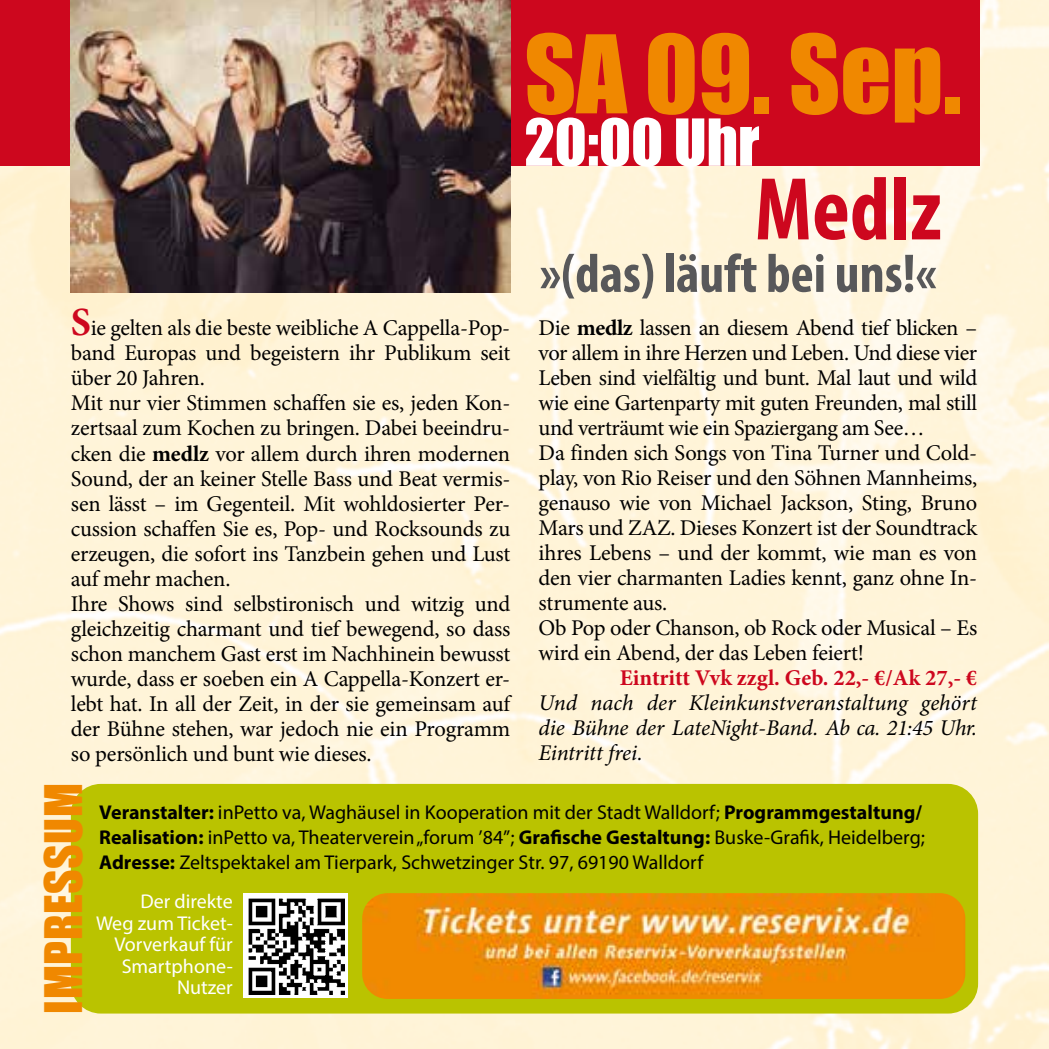
<style>
.page{position:relative;width:1049px;height:1049px;background:#fff}
.page>*{position:absolute;margin:0;border:0;box-sizing:border-box;transform-origin:0 0}
.t1{font:100px "Impact";color:#f08800}
.t2{font:700 condensed 90px "Myriad Pro";color:#cd071e}
.t3{font:60px "Impact";color:#fff}
.t4{font:700 condensed 55px "Myriad Pro";color:#58585a}
.t5{font:47.5px "Impact";letter-spacing:.01em;color:#f08800}
.t6{font:22.5px/25px "Minion Pro";letter-spacing:-.015em;color:#000}
.t7{font:italic 22.5px/25px "Minion Pro";letter-spacing:-.01em;color:#000;text-align:justify}
.t8{font:700 22.5px "Minion Pro";color:#cd071e}
.t9{font:20px/25px "Myriad Pro";color:#000}
.t10{font:20px/21.5px "Myriad Pro";color:#fff;text-align:right}
.s1{font-weight:700;font-size:40px;color:#cd071e}
.s2{font-weight:700}
</style>
<div class="page">
<img style="left:0;top:0;width:1048px;height:1049px">
<div style="left:71px;top:784px;width:907px;height:229px;background:#bac300;border-radius:30px"></div>
<div style="left:243px;top:893px;width:105px;height:105px;background:#fff"></div>
<img style="left:249px;top:898px;width:96px;height:96px">
<img style="left:362px;top:893px;width:603px;height:106px">
<div style="left:0;top:0;width:980px;height:166px;background:#cd071e"></div>
<img style="left:71px;top:0;width:439px;height:293px">
<h1 class="t1" style="left:524px;top:-3px;width:439px">SA 09. Sep.</h1>
<h3 class="t3" style="left:524px;top:96px;width:237px">20:00 Uhr</h3>
<h2 class="t2" style="left:755px;top:153px;width:189px">Medlz</h2>
<h3 class="t4" style="left:540px;top:239px;width:398px">»(das) läuft bei uns!«</h3>
<p class="t6" style="left:71px;top:316px;width:441px"><span class="s1">S</span>ie gelten als die beste weibliche A Cappella-Pop&shy;band Europas und begeistern ihr Publikum seit über 20 Jahren.<br>Mit nur vier Stimmen schaffen sie es, jeden Kon&shy;zertsaal zum Kochen zu bringen. Dabei beeindru&shy;cken die <span class="s2">medlz</span> vor allem durch ihren modernen Sound, der an keiner Stelle Bass und Beat vermis&shy;sen lässt – im Gegenteil. Mit wohldosierter Per&shy;cussion schaffen Sie es, Pop- und Rocksounds zu erzeugen, die sofort ins Tanzbein gehen und Lust auf mehr machen.<br>Ihre Shows sind selbstironisch und witzig und gleichzeitig charmant und tief bewegend, so dass schon manchem Gast erst im Nachhinein bewusst wurde, dass er soeben ein A Cappella-Konzert er&shy;lebt hat. In all der Zeit, in der sie gemeinsam auf der Bühne stehen, war jedoch nie ein Programm so persönlich und bunt wie dieses.</p>
<p class="t6" style="left:539px;top:316px;width:440px">Die <span class="s2">medlz</span> lassen an diesem Abend tief blicken – vor allem in ihre Herzen und Leben. Und diese vier Leben sind vielfältig und bunt. Mal laut und wild wie eine Gartenparty mit guten Freunden, mal still und verträumt wie ein Spaziergang am See…<br>Da finden sich Songs von Tina Turner und Cold&shy;play, von Rio Reiser und den Söhnen Mannheims, genauso wie von Michael Jackson, Sting, Bruno Mars und ZAZ. Dieses Konzert ist der Soundtrack ihres Lebens – und der kommt, wie man es von den vier charmanten Ladies kennt, ganz ohne In&shy;strumente aus.<br>Ob Pop oder Chanson, ob Rock oder Musical – Es wird ein Abend, der das Leben feiert!</p>
<p class="t8" style="left:620px;top:662px;width:359px">Eintritt Vvk zzgl. Geb. 22,- €/Ak 27,- €</p>
<p class="t7" style="left:539px;top:691px;width:440px">Und nach der Kleinkunstveranstaltung gehört die Bühne der LateNight-Band. Ab ca. 21:45 Uhr.<br>Eintritt frei.</p>
<h3 class="t5" style="left:27px;top:1013px;width:232px;rotate:-90deg">IMPRESSUM</h3>
<p class="t9" style="left:99px;top:800px;width:827px"><span class="s2">Veranstalter:</span> inPetto va, Waghäusel in Kooperation mit der Stadt Walldorf; <span class="s2">Programmgestaltung/<br>Realisation:</span> inPetto va, Theaterverein „forum ’84”; <span class="s2">Grafische Gestaltung:</span> Buske-Grafik, Heidelberg;<br><span class="s2">Adresse:</span> Zeltspektakel am Tierpark, Schwetzinger Str. 97, 69190 Walldorf</p>
<p class="t10" style="left:96px;top:890px;width:138px">Der direkte<br>Weg zum Ticket-<br>Vorverkauf für<br>Smartphone-<br>Nutzer</p>
</div>
